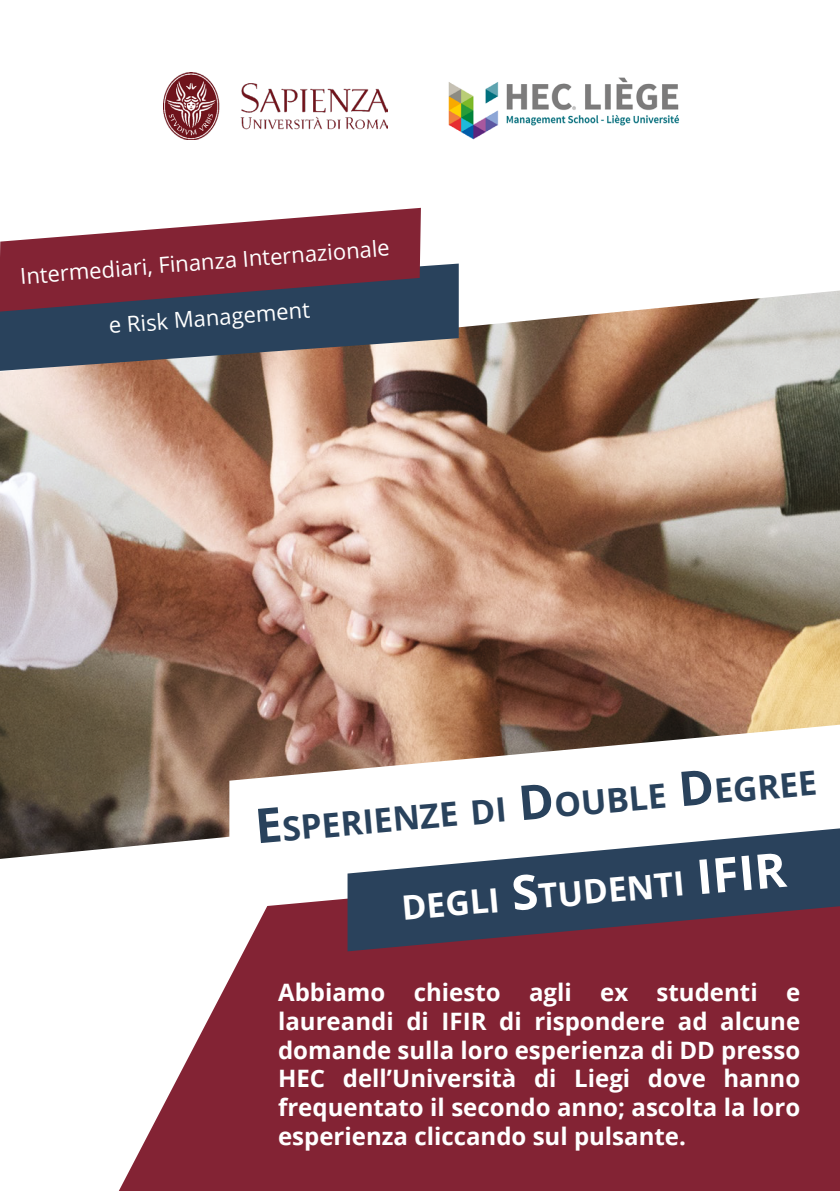
<style>
.page{position:relative;width:840px;height:1191px;background:#fff}
.page>*{position:absolute;margin:0;border:0;box-sizing:border-box;transform-origin:0 0}
.t1{font:700 33.6px "Open Sans";color:#29425c}
.t2{font:700 33.6px "Open Sans";color:#fff}
.t3{font:700 24px/28.8px "Open Sans";color:#fff;text-align:justify}
.t4{font:22px "Open Sans";color:#fff}
.s1{font-size:48px}
</style>
<div class="page">
<svg style="left:119px;top:909px;width:720px;height:282px;background:#933f4e"></svg>
<img style="left:0;top:290px;width:839px;height:569px">
<svg style="left:0;top:263px;width:458px;height:108px;background:#505a68"></svg>
<svg style="left:0;top:208px;width:420px;height:103px;fill:#832334"></svg>
<svg style="left:229px;top:724px;width:610px;height:185px"></svg>
<svg style="left:347px;top:828px;width:492px;height:123px;fill:#2a425c"></svg>
<img style="left:448px;top:77px;width:232px;height:63px">
<img style="left:163px;top:72px;width:225px;height:67px">
<p class="t4" style="left:19px;top:263px;width:372px;rotate:-5deg">Intermediari, Finanza Internazionale</p>
<p class="t4" style="left:107px;top:311px;width:203px;rotate:-5deg">e Risk Management</p>
<h1 class="t1" style="left:253px;top:807px;width:564px;rotate:-5deg"><span class="s1">E</span>sper ienze di <span class="s1">D</span>ouble <span class="s1">D</span>egr ee</h1>
<h1 class="t2" style="left:399px;top:884px;width:387px;rotate:-5deg">degli <span class="s1">S</span>tudenti <span class="s1">IFIR</span></h1>
<p class="t3" style="left:278px;top:977px;width:523px">Abbiamo chiesto agli ex studenti e laureandi di IFIR di rispondere ad alcune domande sulla loro esperienza di DD presso HEC dell’Università di Liegi dove hanno frequentato il secondo anno; ascolta la loro esperienza cliccando sul pulsante.</p>
</div>
